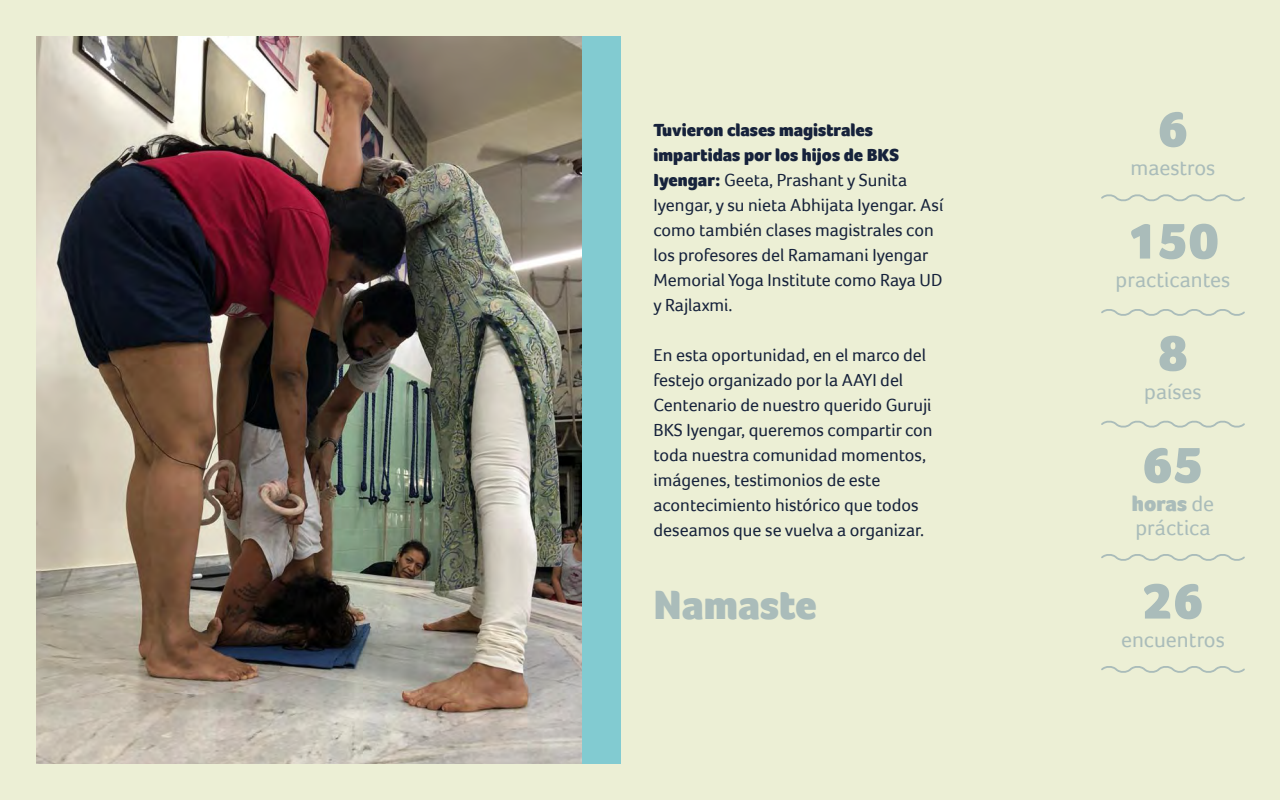
<style>
.page{position:relative;width:1280px;height:800px;background:#ecefd5}
.page>*{position:absolute;margin:0;border:0;box-sizing:border-box;transform-origin:0 0}
.t1{font:900 52px "Foco";color:#aabcba}
.t2{font:900 42px "Foco";color:#aabcba}
.t3{font:22px/24px "Foco";color:#aabcba}
.t4{font:18px/25px "Foco";color:#16223b}
.s1{font-weight:900}
</style>
<div class="page">
<img style="left:36px;top:36px;width:546px;height:728px">
<div style="left:582px;top:36px;width:39px;height:728px;background:#82cbd1"></div>
<svg style="left:1101px;top:194px;width:144px;height:8px"></svg>
<svg style="left:1101px;top:309px;width:144px;height:7px"></svg>
<svg style="left:1101px;top:554px;width:144px;height:7px"></svg>
<svg style="left:1101px;top:666px;width:144px;height:7px"></svg>
<svg style="left:1101px;top:420px;width:144px;height:8px"></svg>
<p class="t4" style="left:654px;top:117px;width:291px"><span class="s1">Tuvieron clases magistrales impartidas por los hijos de BKS<br>Iyengar:</span> Geeta, Prashant y Sunita<br>Iyengar, y su nieta Abhijata Iyengar. Así como también clases magistrales con los profesores del Ramamani Iyengar<br>Memorial Yoga Institute como Raya UD y Rajlaxmi.</p>
<p class="t4" style="left:654px;top:342px;width:281px">En esta oportunidad, en el marco del festejo organizado por la AAYI del Centenario de nuestro querido Guruji BKS Iyengar, queremos compartir con toda nuestra comunidad momentos, imágenes, testimonios de este acontecimiento histórico que todos deseamos que se vuelva a organizar.</p>
<h2 class="t2" style="left:654px;top:580px;width:165px">Namaste</h2>
<h1 class="t1" style="left:1158px;top:99px;width:32px">6</h1>
<p class="t3" style="left:1130px;top:155px;width:87px">maestros</p>
<h1 class="t1" style="left:1127px;top:211px;width:94px">150</h1>
<p class="t3" style="left:1116px;top:267px;width:116px">practicantes</p>
<h1 class="t1" style="left:1158px;top:323px;width:32px">8</h1>
<p class="t3" style="left:1144px;top:379px;width:59px">países</p>
<h1 class="t1" style="left:1142px;top:435px;width:63px">65</h1>
<p class="t3" style="left:1132px;top:491px;width:84px"><span class="s1">horas</span> de práctica</p>
<h1 class="t1" style="left:1142px;top:571px;width:63px">26</h1>
<p class="t3" style="left:1121px;top:627px;width:105px">encuentros</p>
</div>
